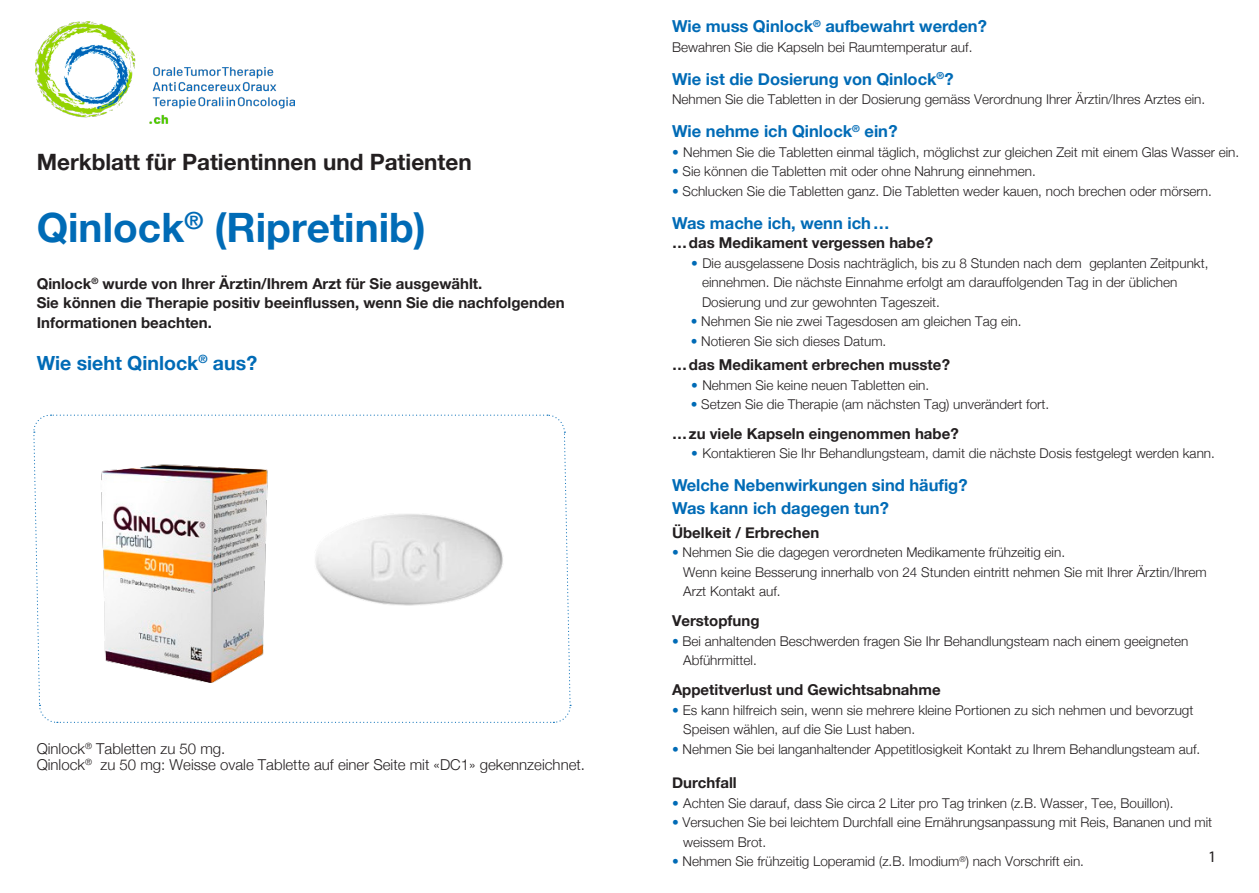
<style>
.page{position:relative;width:1259px;height:893px;background:#fff}
.page>*{position:absolute;margin:0;border:0;box-sizing:border-box;transform-origin:0 0}
.t1{font:700 40.5px "Helvetica Neue";color:#006bb6}
.t2{font:700 22.5px "Helvetica Neue";color:#231f20}
.t3{font:700 19.5px "Helvetica Neue";color:#006bb6}
.t4{font:700 16.5px "Helvetica Neue";color:#006bb6}
.t5{font:16.2px "Myriad Pro";color:#231f20}
.t6{font:700 15px/19.5px "Helvetica Neue";color:#231f20}
.t7{font:300 15px "Helvetica Neue";color:#231f20}
.t8{font:300 13.5px "Helvetica Neue";color:#231f20}
.s1{color:#006bb6}
</style>
<div class="page">
<svg style="left:33px;top:414px;width:538px;height:309px"></svg>
<img style="left:36px;top:22px;width:258px;height:102px">
<img style="left:286px;top:484px;width:259px;height:154px">
<p class="t2" style="left:37px;top:145px;width:436px">Merkblatt für Patientinnen und Patienten</p>
<p class="t1" style="left:37px;top:196px;width:391px">Qinlock<sup>®</sup> (Ripretinib)</p>
<p class="t6" style="left:37px;top:274px;width:447px">Qinlock<sup>®</sup> wurde von Ihrer Ärztin/Ihrem Arzt für Sie ausgewählt.</p>
<p class="t6" style="left:37px;top:294px;width:529px">Sie können die Therapie positiv beeinflussen, wenn Sie die nachfolgenden<br>Informationen beachten.</p>
<p class="t3" style="left:37px;top:348px;width:222px">Wie sieht Qinlock<sup>®</sup> aus ?</p>
<p class="t7" style="left:37px;top:736px;width:190px">Qinlock<sup>®</sup> Tabletten zu 50 mg.</p>
<p class="t7" style="left:37px;top:753px;width:550px">Qinlock<sup>®</sup> zu 50 mg: Weisse ovale Tablette auf einer Seite mit «DC1» gekennzeichnet.</p>
<p class="t4" style="left:672px;top:14px;width:316px">Wie muss Qinlock<sup>®</sup> aufbewahrt werden ?</p>
<p class="t8" style="left:672px;top:36px;width:302px">Bewahren Sie die Kapseln bei Raumtemperatur auf.</p>
<p class="t4" style="left:672px;top:66px;width:283px">Wie ist die Dosierung von Qinlock<sup>®</sup> ?</p>
<p class="t8" style="left:672px;top:89px;width:535px">Nehmen Sie die Tabletten in der Dosierung gemäss Verordnung Ihrer Ärztin/Ihres Arztes ein.</p>
<p class="t4" style="left:672px;top:119px;width:227px">Wie nehme ich Qinlock<sup>®</sup> ein ?</p>
<p class="t8" style="left:672px;top:141px;width:569px"><span class="s1">•</span> Nehmen Sie die Tabletten einmal täglich, möglichst zur gleichen Zeit mit einem Glas Wasser ein.</p>
<p class="t8" style="left:672px;top:161px;width:365px"><span class="s1">•</span> Sie können die Tabletten mit oder ohne Nahrung einnehmen.</p>
<p class="t8" style="left:672px;top:180px;width:541px"><span class="s1">•</span> Schlucken Sie die Tabletten ganz. Die Tabletten weder kauen, noch brechen oder mörsern.</p>
<p class="t4" style="left:672px;top:210px;width:219px">Was mache ich, wenn ich…</p>
<p class="t6" style="left:672px;top:234px;width:263px">…das Medikament vergessen habe ?</p>
<p class="t8" style="left:691px;top:252px;width:519px"><span class="s1">•</span> Die ausgelassene Dosis nachträglich, bis zu 8 Stunden nach dem geplanten Zeitpunkt,</p>
<p class="t8" style="left:702px;top:272px;width:477px">einnehmen. Die nächste Einnahme erfolgt am darauffolgenden Tag in der üblichen</p>
<p class="t8" style="left:702px;top:291px;width:239px">Dosierung und zur gewohnten Tageszeit.</p>
<p class="t8" style="left:691px;top:311px;width:332px"><span class="s1">•</span> Nehmen Sie nie zwei Tagesdosen am gleichen Tag ein.</p>
<p class="t8" style="left:691px;top:330px;width:197px"><span class="s1">•</span> Notieren Sie sich dieses Datum.</p>
<p class="t6" style="left:672px;top:356px;width:279px">…das Medikament erbrechen musste ?</p>
<p class="t8" style="left:691px;top:374px;width:240px"><span class="s1">•</span> Nehmen Sie keine neuen Tabletten ein.</p>
<p class="t8" style="left:691px;top:394px;width:360px"><span class="s1">•</span> Setzen Sie die Therapie (am nächsten Tag) unverändert fort.</p>
<p class="t6" style="left:672px;top:424px;width:288px">…zu viele Kapseln eingenommen habe ?</p>
<p class="t8" style="left:691px;top:442px;width:525px"><span class="s1">•</span> Kontaktieren Sie Ihr Behandlungsteam, damit die nächste Dosis festgelegt werden kann.</p>
<p class="t4" style="left:672px;top:472px;width:297px">Welche Nebenwirkungen sind häufig ?</p>
<p class="t4" style="left:672px;top:495px;width:218px">Was kann ich dagegen tun ?</p>
<p class="t6" style="left:672px;top:523px;width:149px">Übelkeit / Erbrechen</p>
<p class="t8" style="left:672px;top:542px;width:394px"><span class="s1">•</span> Nehmen Sie die dagegen verordneten Medikamente frühzeitig ein.</p>
<p class="t8" style="left:683px;top:561px;width:525px">Wenn keine Besserung innerhalb von 24 Stunden eintritt nehmen Sie mit Ihrer Ärztin/Ihrem</p>
<p class="t8" style="left:683px;top:581px;width:99px">Arzt Kontakt auf.</p>
<p class="t6" style="left:672px;top:612px;width:89px">Verstopfung</p>
<p class="t8" style="left:672px;top:630px;width:518px"><span class="s1">•</span> Bei anhaltenden Beschwerden fragen Sie Ihr Behandlungsteam nach einem geeigneten</p>
<p class="t8" style="left:683px;top:650px;width:75px">Abführmittel.</p>
<p class="t6" style="left:672px;top:681px;width:270px">Appetitverlust und Gewichtsabnahme</p>
<p class="t8" style="left:672px;top:699px;width:523px"><span class="s1">•</span> Es kann hilfreich sein, wenn sie mehrere kleine Portionen zu sich nehmen und bevorzugt</p>
<p class="t8" style="left:683px;top:719px;width:233px">Speisen wählen, auf die Sie Lust haben.</p>
<p class="t8" style="left:672px;top:738px;width:530px"><span class="s1">•</span> Nehmen Sie bei langanhaltender Appetitlosigkeit Kontakt zu Ihrem Behandlungsteam auf.</p>
<p class="t6" style="left:672px;top:774px;width:66px">Durchfall</p>
<p class="t8" style="left:672px;top:792px;width:503px"><span class="s1">•</span> Achten Sie darauf, dass Sie circa 2 Liter pro Tag trinken (z.B. Wasser, Tee, Bouillon).</p>
<p class="t8" style="left:672px;top:812px;width:542px"><span class="s1">•</span> Versuchen Sie bei leichtem Durchfall eine Ernährungsanpassung mit Reis, Bananen und mit</p>
<p class="t8" style="left:683px;top:831px;width:85px">weissem Brot.</p>
<p class="t8" style="left:672px;top:851px;width:413px"><span class="s1">•</span> Nehmen Sie frühzeitig Loperamid (z.B. Imodium<sup>®</sup>) nach Vorschrift ein.</p>
<p class="t5" style="left:1208px;top:846px;width:10px">1</p>
</div>
